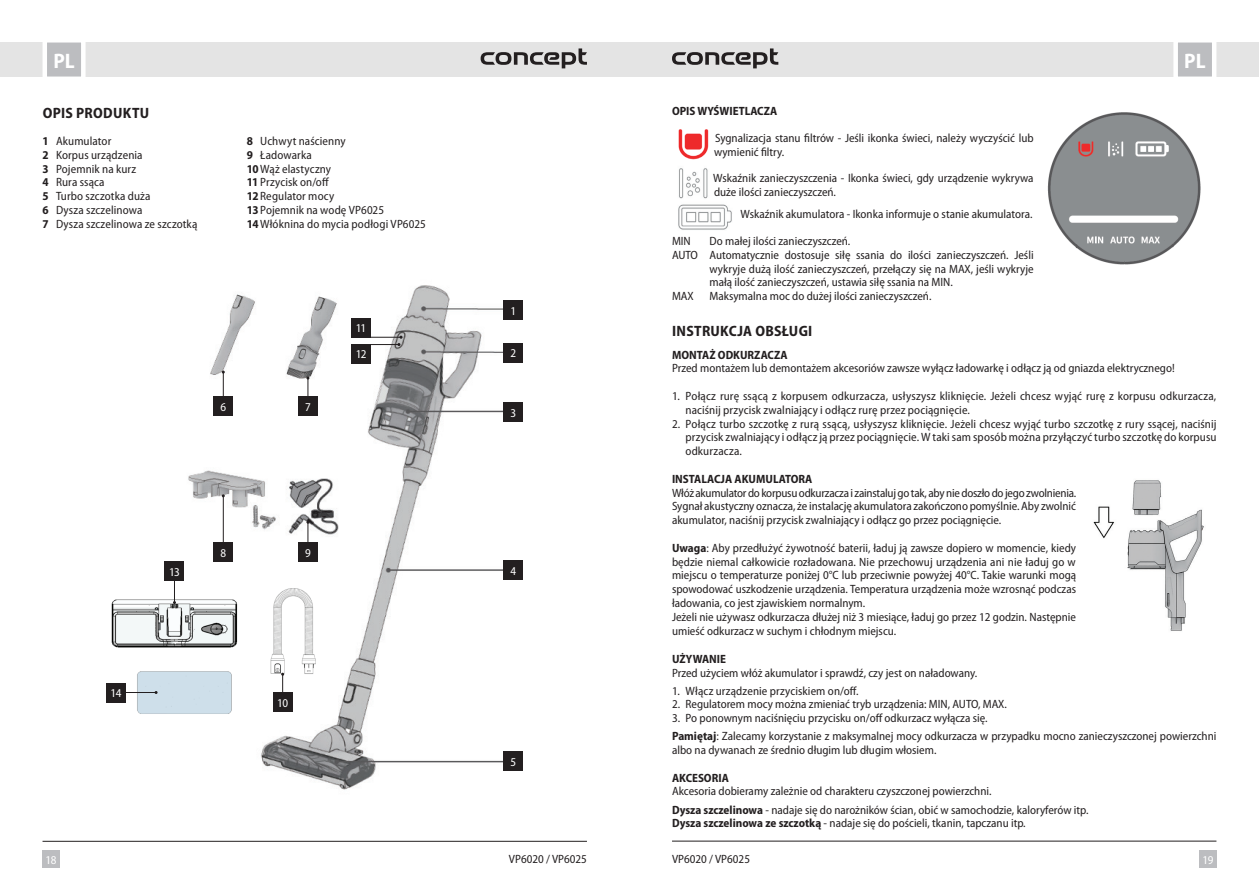
<style>
.page{position:relative;width:1259px;height:893px;background:#fff}
.page>*{position:absolute;margin:0;border:0;box-sizing:border-box;transform-origin:0 0}
.t1{font:700 semi-condensed 21px "Myriad Pro";color:#fff}
.t2{font:700 semi-condensed 15px "Myriad Pro";letter-spacing:.02em;color:#231f20}
.t3{font:semi-condensed 12px/13.8px "Myriad Pro";color:#231f20}
.t4{font:700 semi-condensed 12px "Myriad Pro";color:#231f20}
.t5{font:semi-condensed 12px/26.1px "Myriad Pro";letter-spacing:-.045em;color:#fff}
.s1{font-weight:700}
</style>
<div class="page">
<div style="left:629px;top:43px;width:630px;height:34px;background:#e4e4e4"></div>
<div style="left:0;top:43px;width:629px;height:34px;background:#e4e4e4"></div>
<div style="left:43px;top:850px;width:17px;height:17px;background:#bcbdc0"></div>
<div style="left:1199px;top:850px;width:17px;height:17px;background:#bcbdc0"></div>
<svg style="left:1171px;top:42px;width:47px;height:35px;background:#cdced0"></svg>
<svg style="left:40px;top:42px;width:48px;height:35px;background:#ceced0"></svg>
<hr style="left:672px;top:841px;width:544px;height:1px;background:#231f20">
<hr style="left:43px;top:841px;width:544px;height:1px;background:#231f20">
<svg style="left:480px;top:48px;width:107px;height:20px"></svg>
<svg style="left:672px;top:48px;width:106px;height:20px"></svg>
<img style="left:188px;top:285px;width:318px;height:505px">
<div style="left:504px;top:301px;width:19px;height:19px;background:#231f20"></div>
<div style="left:351px;top:318px;width:20px;height:19px;background:#231f20"></div>
<div style="left:351px;top:344px;width:20px;height:19px;background:#231f20"></div>
<div style="left:504px;top:343px;width:19px;height:19px;background:#231f20"></div>
<div style="left:504px;top:402px;width:19px;height:20px;background:#231f20"></div>
<div style="left:504px;top:561px;width:19px;height:19px;background:#231f20"></div>
<div style="left:504px;top:752px;width:19px;height:19px;background:#231f20"></div>
<hr style="left:351px;top:337px;width:50px;height:1px;background:#231f20">
<hr style="left:351px;top:344px;width:48px;height:1px;background:#231f20">
<svg style="left:397px;top:336px;width:5px;height:10px"></svg>
<svg style="left:222px;top:371px;width:3px;height:26px"></svg>
<hr style="left:223px;top:496px;width:1px;height:49px;background:#231f20">
<svg style="left:306px;top:377px;width:3px;height:20px"></svg>
<svg style="left:306px;top:521px;width:3px;height:22px"></svg>
<div style="left:214px;top:397px;width:19px;height:19px;background:#231f20"></div>
<div style="left:214px;top:543px;width:19px;height:19px;background:#231f20"></div>
<div style="left:298px;top:397px;width:19px;height:19px;background:#231f20"></div>
<div style="left:298px;top:543px;width:19px;height:19px;background:#231f20"></div>
<img style="left:267px;top:585px;width:50px;height:94px">
<div style="left:273px;top:692px;width:19px;height:20px;background:#231f20"></div>
<svg style="left:281px;top:673px;width:3px;height:19px"></svg>
<img style="left:111px;top:598px;width:127px;height:51px">
<img style="left:137px;top:670px;width:96px;height:44px">
<hr style="left:107px;top:692px;width:49px;height:1px;background:#231f20">
<div style="left:107px;top:683px;width:19px;height:19px;background:#231f20"></div>
<div style="left:165px;top:562px;width:19px;height:19px;background:#231f20"></div>
<svg style="left:173px;top:581px;width:3px;height:23px"></svg>
<img style="left:678px;top:129px;width:31px;height:31px">
<img style="left:679px;top:168px;width:29px;height:31px">
<img style="left:1047px;top:112px;width:154px;height:153px">
<img style="left:678px;top:204px;width:54px;height:26px">
<img style="left:1093px;top:480px;width:111px;height:151px">
<h1 class="t1" style="left:53px;top:50px;width:23px">PL</h1>
<h1 class="t1" style="left:1184px;top:50px;width:23px">PL</h1>
<p class="t2" style="left:43px;top:104px;width:108px">OPIS PRODUKTU</p>
<p class="t3" style="left:43px;top:134px;width:156px"><span class="s1">1</span> Akumulator<br><span class="s1">2</span> Korpus urządzenia<br><span class="s1">3</span> Pojemnik na kurz<br><span class="s1">4</span> Rura ssąca<br><span class="s1">5</span> Turbo szczotka duża<br><span class="s1">6</span> Dysza szczelinowa<br><span class="s1">7</span> Dysza szczelinowa ze szczotką</p>
<p class="t3" style="left:247px;top:134px;width:181px"><span class="s1">8</span> Uchwyt naścienny<br><span class="s1">9</span> Ładowarka<br><span class="s1">10</span>Wąż elastyczny<br><span class="s1">11</span> Przycisk on/off<br><span class="s1">12</span> Regulator mocy<br><span class="s1">13</span> Pojemnik na wodę VP6025<br><span class="s1">14</span>Włóknina do mycia podłogi VP6025</p>
<p class="t5" style="left:220px;top:394px;width:7px">6</p>
<p class="t5" style="left:305px;top:394px;width:7px">7</p>
<p class="t5" style="left:356px;top:316px;width:12px">11<br>12</p>
<p class="t5" style="left:111px;top:680px;width:12px">14</p>
<p class="t5" style="left:169px;top:559px;width:12px">13</p>
<p class="t5" style="left:220px;top:540px;width:7px">8</p>
<p class="t5" style="left:305px;top:540px;width:7px">9</p>
<p class="t5" style="left:277px;top:690px;width:13px">10</p>
<p class="t5" style="left:510px;top:298px;width:7px">1</p>
<p class="t5" style="left:510px;top:341px;width:7px">2</p>
<p class="t5" style="left:510px;top:400px;width:7px">3</p>
<p class="t5" style="left:510px;top:558px;width:7px">4</p>
<p class="t5" style="left:510px;top:749px;width:7px">5</p>
<p class="t4" style="left:672px;top:105px;width:107px">OPIS WYŚWIETLACZA</p>
<p class="t3" style="left:714px;top:131px;width:321px">Sygnalizacja stanu filtrów - Jeśli ikonka świeci, należy wyczyścić lub wymienić filtry.</p>
<p class="t3" style="left:713px;top:172px;width:322px">Wskaźnik zanieczyszczenia - Ikonka świeci, gdy urządzenie wykrywa duże ilości zanieczyszczeń.</p>
<p class="t3" style="left:740px;top:208px;width:293px">Wskaźnik akumulatora - Ikonka informuje o stanie akumulatora.</p>
<p class="t3" style="left:672px;top:234px;width:20px">MIN</p>
<p class="t3" style="left:709px;top:234px;width:142px">Do małej ilości zanieczyszczeń.</p>
<p class="t3" style="left:672px;top:248px;width:363px">AUTO Automatycznie dostosuje siłę ssania do ilości zanieczyszczeń. Jeśli</p>
<p class="t3" style="left:709px;top:262px;width:325px">wykryje dużą ilość zanieczyszczeń, przełączy się na MAX, jeśli wykryje</p>
<p class="t3" style="left:709px;top:276px;width:245px">małą ilość zanieczyszczeń, ustawia siłę ssania na MIN.</p>
<p class="t3" style="left:672px;top:289px;width:23px">MAX</p>
<p class="t3" style="left:709px;top:289px;width:223px">Maksymalna moc do dużej ilości zanieczyszczeń.</p>
<p class="t2" style="left:672px;top:323px;width:142px">INSTRUKCJA OBSŁUGI</p>
<p class="t4" style="left:672px;top:348px;width:117px">MONTAŻ ODKURZACZA</p>
<p class="t3" style="left:672px;top:362px;width:504px">Przed montażem lub demontażem akcesoriów zawsze wyłącz ładowarkę i odłącz ją od gniazda elektrycznego!</p>
<p class="t3" style="left:685px;top:389px;width:532px;text-indent:-14px">1. Połącz rurę ssącą z korpusem odkurzacza, usłyszysz kliknięcie. Jeżeli chcesz wyjąć rurę z korpusu odkurzacza, naciśnij przycisk zwalniający i odłącz rurę przez pociągnięcie.</p>
<p class="t3" style="left:685px;top:417px;width:532px;text-align:justify;text-indent:-14px">2. Połącz turbo szczotkę z rurą ssącą, usłyszysz kliknięcie. Jeżeli chcesz wyjąć turbo szczotkę z rury ssącej, naciśnij przycisk zwalniający i odłącz ją przez pociągnięcie. W taki sam sposób można przyłączyć turbo szczotkę do korpusu odkurzacza.</p>
<p class="t4" style="left:672px;top:472px;width:142px">INSTALACJA AKUMULATORA</p>
<p class="t3" style="left:672px;top:486px;width:406px;text-align:justify">Włóż akumulator do korpusu odkurzacza i zainstaluj go tak, aby nie doszło do jego zwolnienia.<br>Sygnał akustyczny oznacza, że instalację akumulatora zakończono pomyślnie. Aby zwolnić akumulator, naciśnij przycisk zwalniający i odłącz go przez pociągnięcie.</p>
<p class="t3" style="left:672px;top:541px;width:406px"><span class="s1">Uwaga</span>: Aby przedłużyć żywotność baterii, ładuj ją zawsze dopiero w momencie, kiedy będzie niemal całkowicie rozładowana. Nie przechowuj urządzenia ani nie ładuj go w miejscu o temperaturze poniżej 0°C lub przeciwnie powyżej 40°C. Takie warunki mogą spowodować uszkodzenie urządzenia. Temperatura urządzenia może wzrosnąć podczas ładowania, co jest zjawiskiem normalnym.<br>Jeżeli nie używasz odkurzacza dłużej niż 3 miesiące, ładuj go przez 12 godzin. Następnie umieść odkurzacz w suchym i chłodnym miejscu.</p>
<p class="t4" style="left:672px;top:652px;width:56px">UŻYWANIE</p>
<p class="t3" style="left:672px;top:666px;width:307px">Przed użyciem włóż akumulator i sprawdź, czy jest on naładowany.</p>
<p class="t3" style="left:672px;top:684px;width:188px">1. Włącz urządzenie przyciskiem on/off.</p>
<p class="t3" style="left:672px;top:698px;width:336px">2. Regulatorem mocy można zmieniać tryb urządzenia: MIN, AUTO, MAX.</p>
<p class="t3" style="left:672px;top:709px;width:546px;line-height:18px">3. Po ponownym naciśnięciu przycisku on/off odkurzacz wyłącza się.<br><span class="s1">Pamiętaj</span>: Zalecamy korzystanie z maksymalnej mocy odkurzacza w przypadku mocno zanieczyszczonej powierzchni</p>
<p class="t3" style="left:672px;top:743px;width:266px">albo na dywanach ze średnio długim lub długim włosiem.</p>
<p class="t4" style="left:672px;top:771px;width:58px">AKCESORIA</p>
<p class="t3" style="left:672px;top:783px;width:418px;line-height:18px">Akcesoria dobieramy zależnie od charakteru czyszczonej powierzchni.<br><span class="s1">Dysza szczelinowa</span> - nadaje się do narożników ścian, obić w samochodzie, kaloryferów itp.</p>
<p class="t3" style="left:672px;top:817px;width:355px"><span class="s1">Dysza szczelinowa ze szczotką</span> - nadaje się do pościeli, tkanin, tapczanu itp.</p>
<p class="t3" style="left:509px;top:852px;width:79px">VP6020 / VP6025</p>
<p class="t3" style="left:672px;top:852px;width:79px">VP6020 / VP6025</p>
<p class="t5" style="left:46px;top:847px;width:12px">18</p>
<p class="t5" style="left:1202px;top:847px;width:12px">19</p>
</div>
